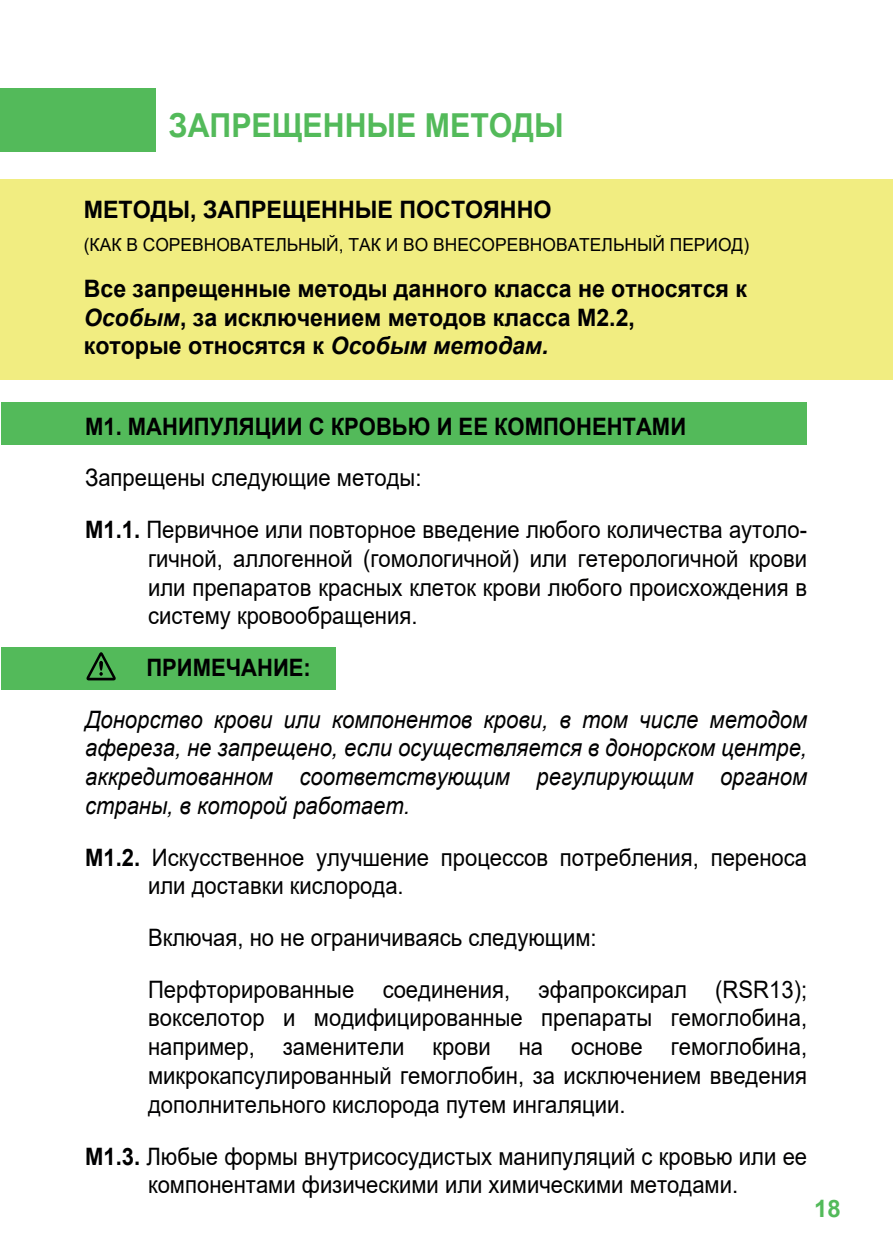
<style>
.page{position:relative;width:893px;height:1259px;background:#fff}
.page>*{position:absolute;margin:0;border:0;box-sizing:border-box;transform-origin:0 0}
.t1{font:700 33px "Arial";color:#53ba5a;scale:.92 1}
.t2{font:24px/28.8px "Arial";color:#000001;scale:.92 1}
.t3{font:italic 24px/28.8px "Arial";color:#000001;text-align:justify;scale:.92 1}
.t4{font:700 24px/28.8px "Arial";color:#000001;scale:.96 1}
.t5{font:700 24px "Arial";color:#000001;scale:.92 1}
.t6{font:700 24px "Arial";color:#000001}
.t7{font:700 24px "Arial";color:#53ba5a}
.t8{font:18px "Arial";color:#000001}
.s1{font-style:italic}
.s2{font-weight:700}
</style>
<div class="page">
<div style="left:1px;top:647px;width:335px;height:43px;background:#53ba5a"></div>
<svg style="left:86px;top:652px;width:30px;height:28px"></svg>
<div style="left:0;top:89px;width:155px;height:63px;background:#53ba5a"></div>
<div style="left:1px;top:402px;width:805px;height:42px;background:#53ba5a"></div>
<div style="left:0;top:179px;width:893px;height:200px;background:#f1ed81"></div>
<h1 class="t1" style="left:169px;top:102px;width:431px">ЗАПРЕЩЕННЫЕ МЕТОДЫ</h1>
<p class="t6" style="left:84px;top:193px;width:469px">МЕТОДЫ, ЗАПРЕЩЕННЫЕ ПОСТОЯННО</p>
<p class="t8" style="left:84px;top:233px;width:667px">(КАК В СОРЕВНОВАТЕЛЬНЫЙ, ТАК И ВО ВНЕСОРЕВНОВАТЕЛЬНЫЙ ПЕРИОД)</p>
<p class="t4" style="left:84px;top:274px;width:692px">Все запрещенные методы данного класса не относятся к<br><span class="s1">Особым</span>, за исключением методов класса М2.2,<br>которые относятся к <span class="s1">Особым методам.</span></p>
<p class="t5" style="left:85px;top:409px;width:655px">M1. МАНИПУЛЯЦИИ С КРОВЬЮ И ЕЕ КОМПОНЕНТАМИ</p>
<p class="t2" style="left:85px;top:452px;width:786px;line-height:51.6px">Запрещены следующие методы:<br><span class="s2">M1.1.</span> Первичное или повторное введение любого количества аутоло-</p>
<p class="t2" style="left:148px;top:544px;width:718px;text-align:justify">гичной, аллогенной (гомологичной) или гетерологичной крови или препаратов красных клеток крови любого происхождения в систему кровообращения.</p>
<p class="t5" style="left:146px;top:650px;width:180px">ПРИМЕЧАНИЕ:</p>
<p class="t3" style="left:85px;top:705px;width:786px">Донорство крови или компонентов крови, в том числе методом афереза, не запрещено, если осуществляется в донорском центре, аккредитованном соответствующим регулирующим органом страны, в которой работает.</p>
<p class="t2" style="left:148px;top:842px;width:718px;text-indent:-63px"><span class="s2">M1.2.</span> Искусственное улучшение процессов потребления, переноса или доставки кислорода.</p>
<p class="t2" style="left:148px;top:911px;width:718px;line-height:51.6px">Включая, но не ограничиваясь следующим:<br>Перфторированные соединения, эфапроксирал (RSR13);</p>
<p class="t2" style="left:148px;top:1003px;width:718px;text-align:justify">вокселотор и модифицированные препараты гемоглобина, например, заменители крови на основе гемоглобина, микрокапсулированный гемоглобин, за исключением введения дополнительного кислорода путем ингаляции.</p>
<p class="t2" style="left:85px;top:1141px;width:786px;text-align:center"><span class="s2">M1.3.</span> Любые формы внутрисосудистых манипуляций с кровью или ее компонентами физическими или химическими методами.</p>
<p class="t7" style="left:814px;top:1191px;width:28px">18</p>
</div>
